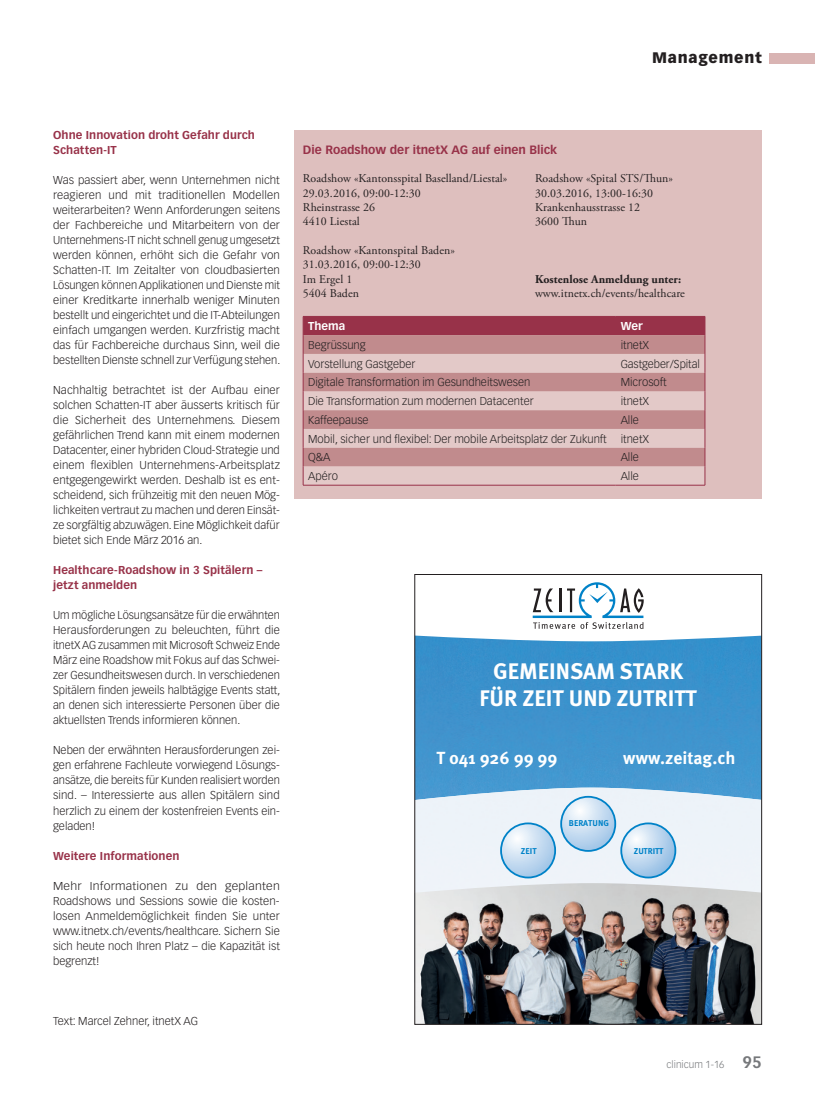
<style>
.page{position:relative;width:815px;height:1099px;background:#fff}
.page>*{position:absolute;margin:0;border:0;box-sizing:border-box;transform-origin:0 0}
.t1{font:700 22.5px/27px "Meta OT";color:#fff;text-align:center}
.t2{font:700 17.5px "Meta OT";color:#fff}
.t3{font:900 15px "Vectora LT Std";letter-spacing:.05em;color:#231f20}
.t4{font:11.88px/14.4px "Adobe Garamond Pro";letter-spacing:.005em;color:#231f20}
.t5{font:700 11.88px "Vectora LT Std";color:#983249}
.t6{font:700 11.88px "Adobe Garamond Pro";letter-spacing:.005em;color:#231f20}
.t7{font:300 11.25px/15px "Vectora LT Std";color:#231f20;text-align:justify}
.t8{font:300 11.25px/15px "Vectora LT Std";color:#231f20;text-align:justify;scale:1.09 1}
.t9{font:700 11.25px/15px "Vectora LT Std";letter-spacing:.005em;color:#983249}
.t10{font:700 11.25px "Vectora LT Std";color:#fff}
.t11{font:300 10px "Vectora LT Std";color:#76787b}
.t12{font:700 8.5px "Meta OT";color:#0082c8}
.s1{font-weight:700;font-size:16.25px}
</style>
<div class="page">
<div style="left:770px;top:53px;width:45px;height:10px;background:#d9b4b3"></div>
<div style="left:294px;top:130px;width:468px;height:369px;background:#debfbe"></div>
<svg style="left:303px;top:316px;width:403px;height:169px"></svg>
<hr style="left:303px;top:485px;width:313px;height:1px;background:#983249">
<hr style="left:616px;top:485px;width:89px;height:1px;background:#983249">
<img style="left:417px;top:635px;width:343px;height:152px">
<svg style="left:533px;top:582px;width:111px;height:47px"></svg>
<img style="left:417px;top:787px;width:343px;height:96px">
<img style="left:417px;top:883px;width:343px;height:139px">
<svg style="left:501px;top:823px;width:54px;height:54px;background:#c3dbf0"></svg>
<div style="left:500px;top:822px;width:56px;height:56px;border:2px solid #0082c8;border-radius:50%"></div>
<svg style="left:621px;top:823px;width:54px;height:54px;background:#bad6ee"></svg>
<div style="left:620px;top:822px;width:56px;height:56px;border:2px solid #0082c8;border-radius:50%"></div>
<svg style="left:561px;top:796px;width:54px;height:54px;background:#c3dbf0"></svg>
<div style="left:560px;top:795px;width:56px;height:56px;border:2px solid #0082c8;border-radius:50%"></div>
<div style="left:415px;top:574px;width:347px;height:450px;border:1px solid #231f20"></div>
<h3 class="t3" style="left:652px;top:49px;width:111px">Management</h3>
<p class="t9" style="left:53px;top:128px;width:203px">Ohne Innovation droht Gefahr durch<br>Schatten-IT</p>
<p class="t7" style="left:53px;top:173px;width:229px">Was passiert aber, wenn Unternehmen nicht reagieren und mit traditionellen Modellen weiter arbeiten? Wenn Anforderungen seitens der Fachbereiche und Mitarbeitern von der Unternehmens-IT nicht schnell genug umgesetzt werden können, erhöht sich die Gefahr von Schatten-IT. Im Zeitalter von cloudbasierten Lösungen können Applikationen und Dienste mit einer Kreditkarte innerhalb weniger Minuten bestellt und eingerichtet und die IT-Abteilungen einfach umgangen werden. Kurzfristig macht das für Fachbereiche durchaus Sinn, weil die bestellten Dienste schnell zur Verfügung stehen.</p>
<p class="t7" style="left:53px;top:383px;width:228px">Nachhaltig betrachtet ist der Aufbau einer solchen Schatten-IT aber äusserts kritisch für die Sicherheit des Unternehmens. Diesem gefährlichen Trend kann mit einem modernen Datacenter, einer hybriden Cloud-Strategie und einem flexiblen Unternehmens-Arbeitsplatz entgegengewirkt werden. Deshalb ist es ent&shy;scheidend, sich frühzeitig mit den neuen Mög&shy;lichkeiten vertraut zu machen und deren Einsät&shy;ze sorgfältig abzuwägen. Eine Möglichkeit dafür bietet sich Ende März 2016 an.</p>
<p class="t9" style="left:53px;top:563px;width:211px">Healthcare-Roadshow in 3 Spitälern – jetzt anmelden</p>
<p class="t7" style="left:53px;top:608px;width:229px">Um mögliche Lösungsansätze für die erwähnten Herausforderungen zu beleuchten, führt die itnetX AG zusammen mit Microsoft Schweiz Ende März eine Roadshow mit Fokus auf das Schwei&shy;zer Gesundheitswesen durch. In verschiedenen Spitälern finden jeweils halbtägige Events statt, an denen sich interessierte Personen über die aktuellsten Trends informieren können.</p>
<p class="t7" style="left:53px;top:743px;width:228px">Neben der erwähnten Herausforderungen zei&shy;gen erfahrene Fachleute vorwiegend Lösungs&shy;ansätze, die bereits für Kunden realisiert worden sind. – Interessierte aus allen Spitälern sind herzlich zu einem der kostenfreien Events ein&shy;geladen!</p>
<p class="t9" style="left:53px;top:848px;width:128px">Weitere Informationen</p>
<p class="t8" style="left:53px;top:878px;width:210px">Mehr Informationen zu den geplanten Roadshows und Sessions sowie die kosten&shy;losen Anmeldemöglichkeit finden Sie unter www.itnetx.ch/events/healthcare. Sichern Sie sich heute noch Ihren Platz – die Kapazität ist begrenzt!</p>
<p class="t7" style="left:53px;top:1013px;width:147px">Text: Marcel Zehner, itnetX AG</p>
<p class="t5" style="left:303px;top:142px;width:256px">Die Roadshow der itnetX AG auf einen Blick</p>
<p class="t4" style="left:303px;top:172px;width:206px">Roadshow «Kantonsspital Baselland/Liestal»<br>29.03.2016, 09:00-12:30<br>Rheinstrasse 26<br>4410 Liestal</p>
<p class="t4" style="left:303px;top:243px;width:153px">Roadshow «Kantonspital Baden»<br>31.03.2016, 09:00-12:30<br>Im Ergel 1<br>5404 Baden</p>
<p class="t10" style="left:308px;top:319px;width:39px">Thema</p>
<p class="t10" style="left:621px;top:319px;width:23px">Wer</p>
<p class="t7" style="left:308px;top:337px;width:59px">Begrüssung</p>
<p class="t7" style="left:621px;top:337px;width:30px">itnetX</p>
<p class="t7" style="left:308px;top:356px;width:109px">Vorstellung Gastgeber</p>
<p class="t7" style="left:621px;top:356px;width:81px">Gastgeber/Spital</p>
<p class="t7" style="left:308px;top:375px;width:224px">Digitale Transformation im Gesundheitswesen</p>
<p class="t7" style="left:621px;top:375px;width:48px">Microsoft</p>
<p class="t7" style="left:308px;top:394px;width:227px">Die Transformation zum modernen Datacenter</p>
<p class="t7" style="left:621px;top:394px;width:30px">itnetX</p>
<p class="t7" style="left:308px;top:412px;width:62px">Kaffeepause</p>
<p class="t4" style="left:535px;top:172px;width:140px">Roadshow «Spital STS/Thun»<br>30.03.2016, 13:00-16:30<br>Krankenhausstrasse 12<br>3600 Thun</p>
<p class="t6" style="left:535px;top:272px;width:148px">Kostenlose Anmeldung unter:</p>
<p class="t4" style="left:535px;top:287px;width:151px">www.itnetx.ch/events/healthcare</p>
<p class="t7" style="left:308px;top:411px;width:343px;line-height:18.8px;text-align:left;text-indent:313px">Alle<br>Mobil, sicher und flexibel: Der mobile Arbeitsplatz der Zukunft itnetX<br>Q&amp;A</p>
<p class="t7" style="left:621px;top:450px;width:20px">Alle</p>
<p class="t7" style="left:308px;top:469px;width:31px">Apéro</p>
<p class="t7" style="left:621px;top:469px;width:20px">Alle</p>
<h1 class="t1" style="left:480px;top:658px;width:219px">GEMEINSAM STARK<br>FÜR ZEIT UND ZUTRITT</h1>
<h2 class="t2" style="left:436px;top:747px;width:123px">T 041 926 99 99</h2>
<h2 class="t2" style="left:623px;top:747px;width:114px">www.zeitag.ch</h2>
<p class="t12" style="left:569px;top:818px;width:41px">BERATUNG</p>
<p class="t12" style="left:521px;top:845px;width:17px">ZEIT</p>
<p class="t12" style="left:634px;top:845px;width:31px">ZUTRITT</p>
<p class="t11" style="left:667px;top:1058px;width:97px">clinicum 1-16 <span class="s1">95</span></p>
</div>
